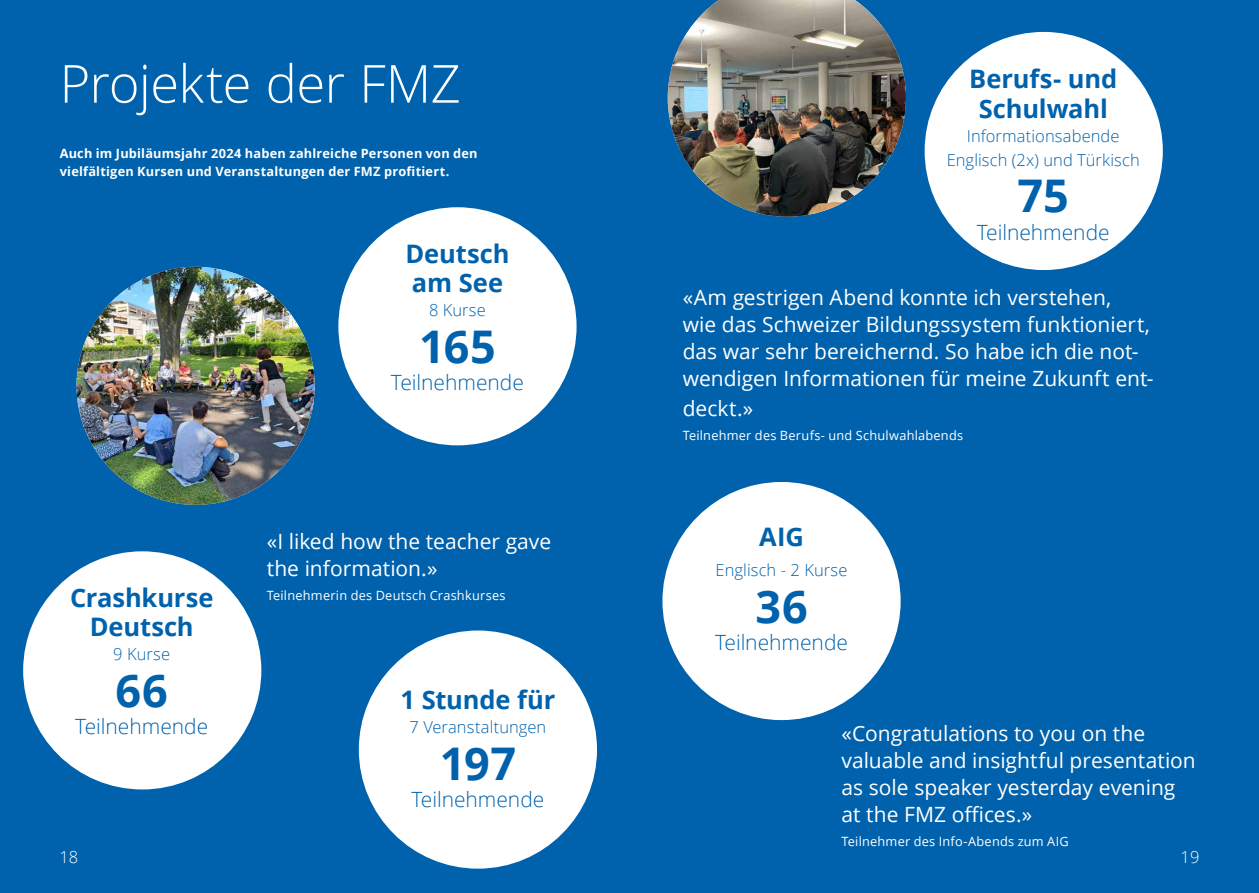
<style>
.page{position:relative;width:1259px;height:893px;background:#0062ac}
.page>*{position:absolute;margin:0;border:0;box-sizing:border-box;transform-origin:0 0}
.t1{font:300 52.5px "Open Sans";letter-spacing:-.01em;color:#fff}
.t2{font:700 45px "Open Sans";letter-spacing:.01em;color:#0062ac}
.t3{font:700 25.5px/29.2px "Open Sans";letter-spacing:-.005em;color:#0062ac;text-align:center}
.t4{font:21px/27px "Open Sans";color:#fff}
.t5{font:300 21px "Open Sans";letter-spacing:-.005em;color:#0062ac}
.t6{font:300 16.5px/24px "Open Sans";letter-spacing:.005em;color:#0062ac;text-align:center}
.t7{font:300 16.5px "Open Sans";color:#fff}
.t8{font:700 12.75px/18.8px "Open Sans";letter-spacing:.02em;color:#fff}
.t9{font:12.75px "Open Sans";letter-spacing:.02em;color:#fff}
</style>
<div class="page">
<div style="left:924px;top:32px;width:238px;height:238px;background:#fff;border-radius:50%"></div>
<div style="left:23px;top:551px;width:238px;height:238px;background:#fff;border-radius:50%"></div>
<div style="left:359px;top:630px;width:238px;height:239px;background:#fff;border-radius:50%"></div>
<div style="left:338px;top:207px;width:238px;height:238px;background:#fff;border-radius:50%"></div>
<div style="left:662px;top:482px;width:238px;height:238px;background:#fff;border-radius:50%"></div>
<img style="left:668px;top:0;width:238px;height:217px">
<img style="left:77px;top:267px;width:238px;height:238px;border-radius:119px">
<h1 class="t1" style="left:60px;top:48px;width:403px">Projekte der FMZ</h1>
<p class="t8" style="left:60px;top:143px;width:419px">Auch im Jubiläumsjahr 2024 haben zahlreiche Personen von den vielfältigen Kursen und Veranstaltungen der FMZ profitiert.</p>
<p class="t3" style="left:405px;top:238px;width:105px;text-align:left">Deutsch am See</p>
<p class="t6" style="left:429px;top:297px;width:58px">8 Kurse</p>
<h2 class="t2" style="left:419px;top:315px;width:78px">165</h2>
<p class="t5" style="left:391px;top:368px;width:134px">Teilnehmende</p>
<p class="t3" style="left:70px;top:582px;width:145px">Crashkurse<br>Deutsch</p>
<p class="t6" style="left:113px;top:642px;width:58px">9 Kurse</p>
<h2 class="t2" style="left:116px;top:659px;width:54px">66</h2>
<p class="t5" style="left:75px;top:712px;width:134px">Teilnehmende</p>
<p class="t4" style="left:267px;top:527px;width:286px">«I liked how the teacher gave the information.»</p>
<p class="t9" style="left:267px;top:586px;width:240px">Teilnehmerin des Deutsch Crashkurses</p>
<p class="t3" style="left:400px;top:685px;width:156px">1 Stunde für</p>
<p class="t6" style="left:409px;top:715px;width:138px">7 Veranstaltungen</p>
<h2 class="t2" style="left:440px;top:732px;width:78px">197</h2>
<p class="t5" style="left:411px;top:785px;width:134px">Teilnehmende</p>
<p class="t3" style="left:969px;top:64px;width:149px">Berufs- und<br>Schulwahl</p>
<p class="t6" style="left:946px;top:123px;width:195px">Informationsabende<br>Englisch (2x) und Türkisch</p>
<h2 class="t2" style="left:1017px;top:164px;width:53px">75</h2>
<p class="t5" style="left:976px;top:218px;width:134px">Teilnehmende</p>
<p class="t4" style="left:682px;top:283px;width:472px">«Am gestrigen Abend konnte ich verstehen,<br>wie das Schweizer Bildungssystem funktioniert, das war sehr bereichernd. So habe ich die not&shy;wendigen Informationen für meine Zukunft ent-</p>
<p class="t4" style="left:682px;top:394px;width:72px">deckt.»</p>
<p class="t9" style="left:682px;top:426px;width:282px">Teilnehmer des Berufs- und Schulwahlabends</p>
<p class="t3" style="left:759px;top:522px;width:46px">AIG</p>
<p class="t6" style="left:715px;top:558px;width:133px">Englisch - 2 Kurse</p>
<h2 class="t2" style="left:755px;top:575px;width:54px">36</h2>
<p class="t5" style="left:715px;top:628px;width:134px">Teilnehmende</p>
<p class="t4" style="left:841px;top:719px;width:356px">«Congratulations to you on the valuable and insightful presentation as sole speaker yesterday evening at the FMZ offices.»</p>
<p class="t9" style="left:841px;top:832px;width:229px">Teilnehmer des Info-Abends zum AIG</p>
<p class="t7" style="left:60px;top:846px;width:20px">18</p>
<p class="t7" style="left:1180px;top:846px;width:20px">19</p>
</div>
